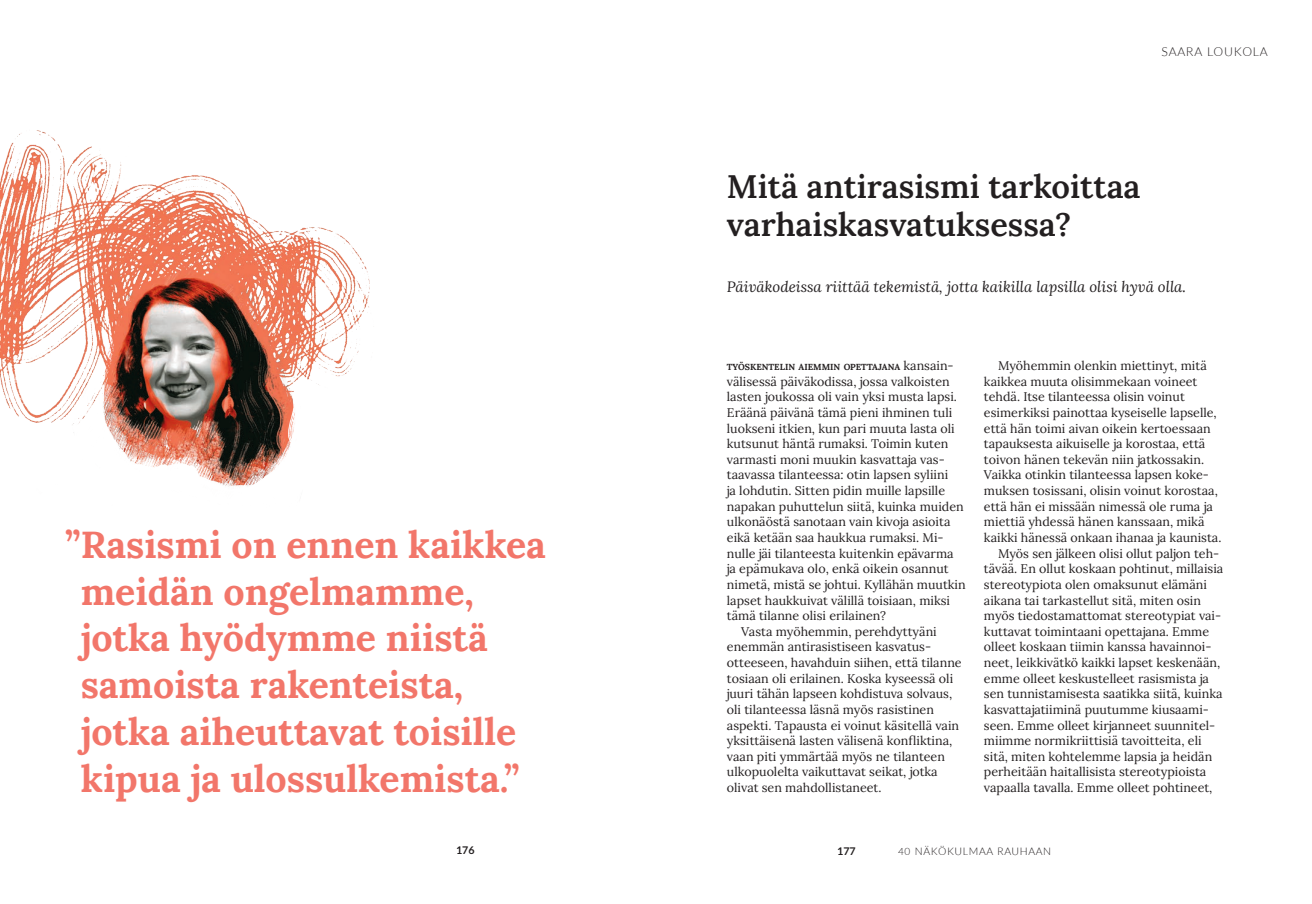
<style>
.page{position:relative;width:1312px;height:904px;background:#fff}
.page>*{position:absolute;margin:0;border:0;box-sizing:border-box;transform-origin:0 0}
.nosto{font:700 37.5px/46.9px "Lora";color:#f2766a}
.otsikko{font:600 32.5px/37.5px "Lora";color:#231f20}
.ingressi{font:italic 15px "Lora";color:#231f20}
.leipis_sis{font:12.5px/15.6px "Lora";color:#231f20}
.leipis_alkukorostus{font:12.5px/15.6px "Lora";color:#231f20}
.kirjoittajan_nimi{font:300 12.25px "Lato";letter-spacing:.06em;color:#231f20}
.t1{font:700 10.62px "Lato";color:#231f20}
.t2{font:300 10.5px "Lato";letter-spacing:.06em;color:#231f20}
.leipis_alkukorostus-2{font:700 8.75px "Lora";color:#231f20}
.s1{font-weight:400;font-size:12.5px}
.s2{font-size:10px}
</style>
<div class="page">
<img style="left:0;top:130px;width:370px;height:357px">
<p class="kirjoittajan_nimi" style="left:1161px;top:45px;width:107px">SAARA LOUKOLA</p>
<p class="otsikko" style="left:726px;top:166px;width:415px">Mitä antirasismi tarkoittaa varhaiskasvatuksessa?</p>
<p class="nosto" style="left:81px;top:518px;width:466px;text-indent:-15px">”Rasismi on ennen kaikkea meidän ongelmamme, jotka hyödymme niistä samoista rakenteista, jotka aiheuttavat toisille kipua ja ulossulkemista.”</p>
<p class="ingressi" style="left:726px;top:276px;width:460px">Päiväkodeissa riittää tekemistä, jotta kaikilla lapsilla olisi hyvä olla.</p>
<p class="leipis_alkukorostus-2" style="left:726px;top:360px;width:228px">TYÖSKENTELIN AIEMMIN OPETTAJANA <span class="s1">kansain-</span></p>
<p class="leipis_alkukorostus" style="left:726px;top:372px;width:240px">välisessä päiväkodissa, jossa valkoisten lasten joukossa oli vain yksi musta lapsi.<br>Eräänä päivänä tämä pieni ihminen tuli luokseni itkien, kun pari muuta lasta oli kutsunut häntä rumaksi. Toimin kuten varmasti moni muukin kasvattaja vas&shy;taavassa tilanteessa: otin lapsen syliini<br>ja lohdutin. Sitten pidin muille lapsille napakan puhuttelun siitä, kuinka muiden ulkonäöstä sanotaan vain kivoja asioita eikä ketään saa haukkua rumaksi. Mi&shy;nulle jäi tilanteesta kuitenkin epävarma ja epämukava olo, enkä oikein osannut nimetä, mistä se johtui. Kyllähän muutkin lapset haukkuivat välillä toisiaan, miksi tämä tilanne olisi erilainen?</p>
<p class="leipis_sis" style="left:726px;top:622px;width:236px;text-indent:14px">Vasta myöhemmin, perehdyttyäni enemmän antirasistiseen kasvatus&shy;otteeseen, havahduin siihen, että tilanne tosiaan oli erilainen. Koska kyseessä oli juuri tähän lapseen kohdistuva solvaus, oli tilanteessa läsnä myös rasistinen aspekti. Tapausta ei voinut käsitellä vain yksittäisenä lasten välisenä konfliktina, vaan piti ymmärtää myös ne tilanteen ulkopuolelta vaikuttavat seikat, jotka olivat sen mahdollistaneet.</p>
<p class="leipis_sis" style="left:983px;top:357px;width:239px;text-indent:14px">Myöhemmin olenkin miettinyt, mitä kaikkea muuta olisimmekaan voineet tehdä. Itse tilanteessa olisin voinut esimerkiksi painottaa kyseiselle lapselle, että hän toimi aivan oikein kertoessaan tapauksesta aikuiselle ja korostaa, että toivon hänen tekevän niin jatkossakin.<br>Vaikka otinkin tilanteessa lapsen koke&shy;muksen tosissani, olisin voinut korostaa, että hän ei missään nimessä ole ruma ja miettiä yhdessä hänen kanssaan, mikä kaikki hänessä onkaan ihanaa ja kaunista.</p>
<p class="leipis_sis" style="left:983px;top:544px;width:241px;text-indent:14px">Myös sen jälkeen olisi ollut paljon teh&shy;tävää. En ollut koskaan pohtinut, millaisia stereotypiota olen omaksunut elämäni aikana tai tarkastellut sitä, miten osin myös tiedostamattomat stereotypiat vai&shy;kuttavat toimintaani opettajana. Emme olleet koskaan tiimin kanssa havainnoi&shy;neet, leikkivätkö kaikki lapset keskenään, emme olleet keskustelleet rasismista ja sen tunnistamisesta saatikka siitä, kuinka kasvattajatiiminä puutumme kiusaami&shy;seen. Emme olleet kirjanneet suunnitel&shy;miimme normikriittisiä tavoitteita, eli sitä, miten kohtelemme lapsia ja heidän perheitään haitallisista stereotypioista vapaalla tavalla. Emme olleet pohtineet,</p>
<p class="t1" style="left:456px;top:843px;width:20px">176</p>
<p class="t1" style="left:837px;top:844px;width:20px">177</p>
<p class="t2" style="left:898px;top:845px;width:154px"><span class="s2">40</span> NÄKÖKULMAA RAUHAAN</p>
</div>
